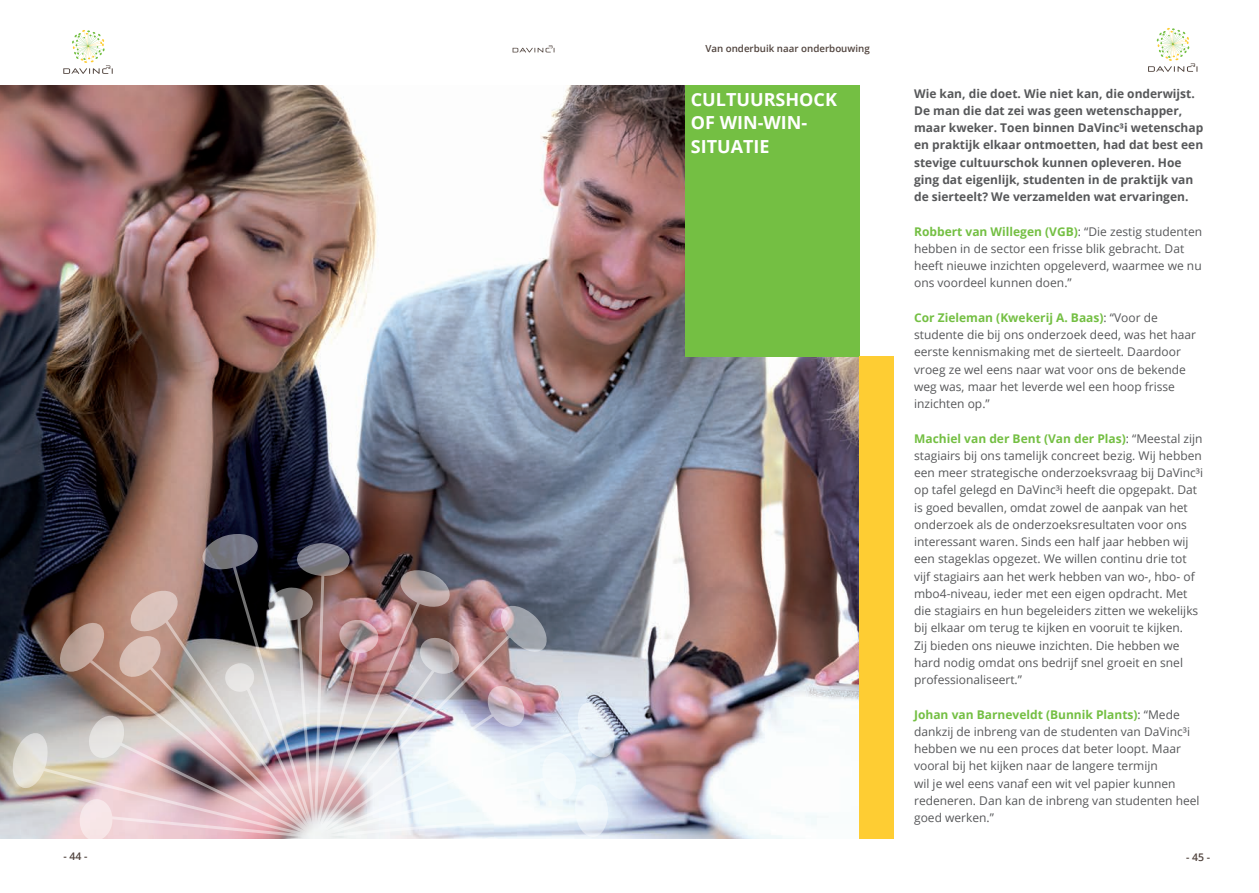
<style>
.page{position:relative;width:1259px;height:893px;background:#fff}
.page>*{position:absolute;margin:0;border:0;box-sizing:border-box;transform-origin:0 0}
.t1{font:700 18px/23.4px "Open Sans";color:#fff}
.t2{font:12px/17.2px "Open Sans";color:#57585a}
.t3{font:700 12px/17.2px "Open Sans";color:#57585a}
.t4{font:600 10.5px "Open Sans";color:#50433d}
.t5{font:600 9.75px "Open Sans";color:#50433d}
.s1{font-weight:700;color:#74bf43}
</style>
<div class="page">
<svg style="left:63px;top:30px;width:50px;height:44px"></svg>
<svg style="left:512px;top:45px;width:42px;height:8px"></svg>
<svg style="left:1148px;top:28px;width:49px;height:44px"></svg>
<img style="left:0;top:86px;width:860px;height:753px">
<img style="left:11px;top:532px;width:613px;height:307px">
<div style="left:685px;top:86px;width:181px;height:271px;background:#74bf43"></div>
<div style="left:860px;top:76px;width:12px;height:817px;background:#fff"></div>
<div style="left:860px;top:357px;width:34px;height:482px;background:#fecd33"></div>
<p class="t5" style="left:705px;top:42px;width:166px">Van onderbuik naar onderbouwing</p>
<h1 class="t1" style="left:691px;top:87px;width:148px">CULTUURSHOCK<br>OF WIN-WIN-<br>SITUATIE</h1>
<p class="t3" style="left:914px;top:84px;width:291px">Wie kan, die doet. Wie niet kan, die onderwijst.<br>De man die dat zei was geen wetenschapper, maar kweker. Toen binnen DaVinc³i wetenschap en praktijk elkaar ontmoetten, had dat best een stevige cultuurschok kunnen opleveren. Hoe ging dat eigenlijk, studenten in de praktijk van de sierteelt? We verzamelden wat ervaringen.</p>
<p class="t2" style="left:914px;top:222px;width:290px"><span class="s1">Robbert van Willegen (VGB)</span>: “Die zestig studenten hebben in de sector een frisse blik gebracht. Dat heeft nieuwe inzichten opgeleverd, waarmee we nu ons voordeel kunnen doen.”</p>
<p class="t2" style="left:914px;top:309px;width:283px"><span class="s1">Cor Zieleman (Kwekerij A. Baas)</span>: “Voor de studente die bij ons onderzoek deed, was het haar eerste kennismaking met de sierteelt. Daardoor vroeg ze wel eens naar wat voor ons de bekende weg was, maar het leverde wel een hoop frisse inzichten op.”</p>
<p class="t2" style="left:914px;top:429px;width:290px"><span class="s1">Machiel van der Bent (Van der Plas)</span>: “Meestal zijn stagiairs bij ons tamelijk concreet bezig. Wij hebben een meer strategische onderzoeksvraag bij DaVinc³i op tafel gelegd en DaVinc³i heeft die opgepakt. Dat is goed bevallen, omdat zowel de aanpak van het onderzoek als de onderzoeksresultaten voor ons interessant waren. Sinds een half jaar hebben wij een stageklas opgezet. We willen continu drie tot vijf stagiairs aan het werk hebben van wo-, hbo- of mbo4-niveau, ieder met een eigen opdracht. Met die stagiairs en hun begeleiders zitten we wekelijks bij elkaar om terug te kijken en vooruit te kijken.<br>Zij bieden ons nieuwe inzichten. Die hebben we hard nodig omdat ons bedrijf snel groeit en snel professionaliseert.”</p>
<p class="t2" style="left:914px;top:705px;width:287px"><span class="s1">Johan van Barneveldt (Bunnik Plants)</span>: “Mede dankzij de inbreng van de studenten van DaVinc³i hebben we nu een proces dat beter loopt. Maar vooral bij het kijken naar de langere termijn<br>wil je wel eens vanaf een wit vel papier kunnen redeneren. Dan kan de inbreng van studenten heel goed werken.”</p>
<p class="t4" style="left:63px;top:849px;width:26px">- 44 -</p>
<p class="t4" style="left:1186px;top:850px;width:26px">- 45 -</p>
</div>
